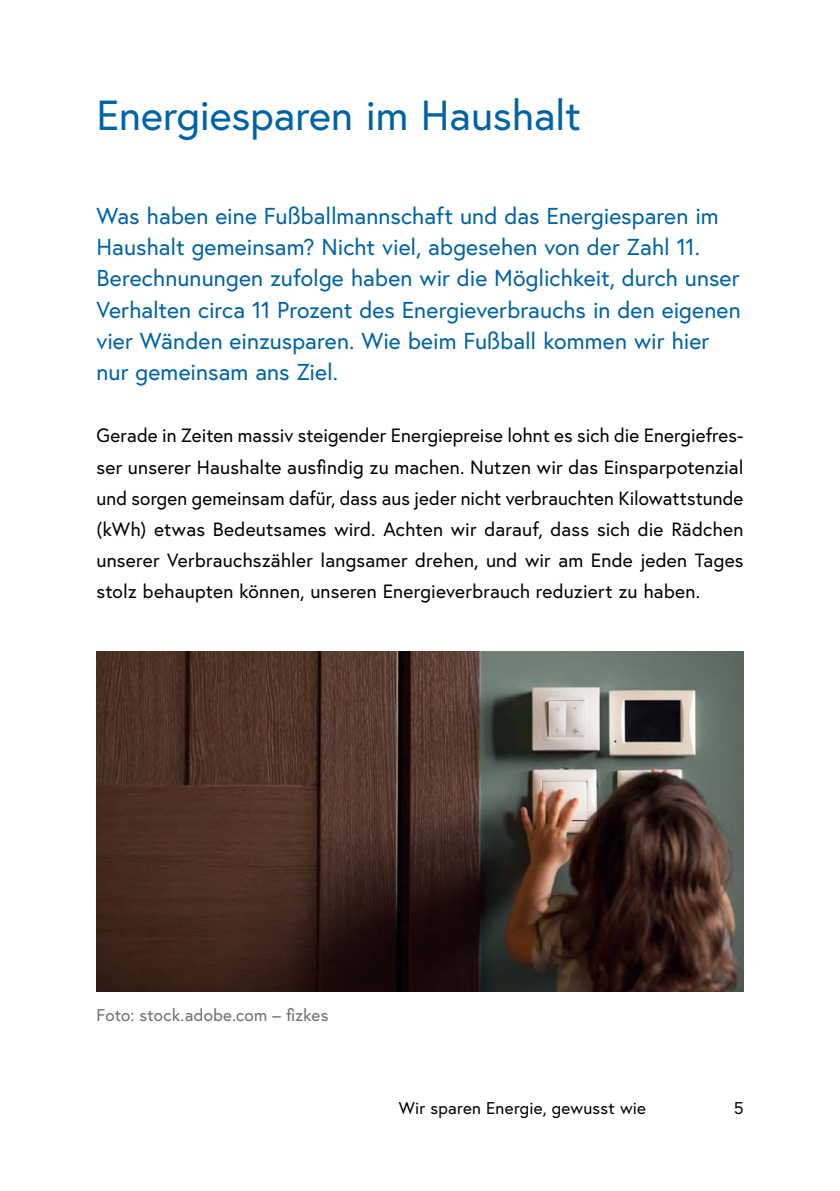
<style>
.page{position:relative;width:840px;height:1191px;background:#fff}
.page>*{position:absolute;margin:0;border:0;box-sizing:border-box;transform-origin:0 0}
.h1_ohne_Nummerierung{font:42px "Europa Austria";letter-spacing:-.005em;color:#0063a3}
.p_Introtext{font:23px/31.2px "Europa Austria";color:#0063a3}
.p_Abstand_danach{font:19.2px/31.2px "Europa Austria";letter-spacing:.01em;color:#000;text-align:justify}
.t1{font:17px "Europa Austria";letter-spacing:.015em;color:#000}
.t2{font:17px "Europa Austria";letter-spacing:.01em;color:#6f6f6e}
</style>
<div class="page">
<img style="left:96px;top:651px;width:647px;height:340px">
<h1 class="h1_ohne_Nummerierung" style="left:96px;top:89px;width:485px">Energiesparen im Haushalt</h1>
<p class="p_Introtext" style="left:96px;top:200px;width:645px">Was haben eine Fußballmannschaft und das Energiesparen im Haushalt gemeinsam? Nicht viel, abgesehen von der Zahl 11.<br>Berechnunungen zufolge haben wir die Möglichkeit, durch unser Verhalten circa 11 Prozent des Energieverbrauchs in den eigenen vier Wänden einzusparen. Wie beim Fußball kommen wir hier nur gemeinsam ans Ziel.</p>
<p class="p_Abstand_danach" style="left:96px;top:420px;width:648px">Gerade in Zeiten massiv steigender Energiepreise lohnt es sich die Energiefres&shy;ser unserer Haushalte ausfindig zu machen. Nutzen wir das Einsparpotenzial und sorgen gemeinsam dafür, dass aus jeder nicht verbrauchten Kilowattstunde (kWh) etwas Bedeutsames wird. Achten wir darauf, dass sich die Rädchen unserer Verbrauchszähler langsamer drehen, und wir am Ende jeden Tages stolz behaupten können, unseren Energieverbrauch reduziert zu haben.</p>
<p class="t2" style="left:96px;top:1004px;width:233px">Foto: stock.adobe.com – fizkes</p>
<p class="t1" style="left:398px;top:1096px;width:248px">Wir sparen Energie, gewusst wie</p>
<p class="t1" style="left:733px;top:1096px;width:11px">5</p>
</div>
